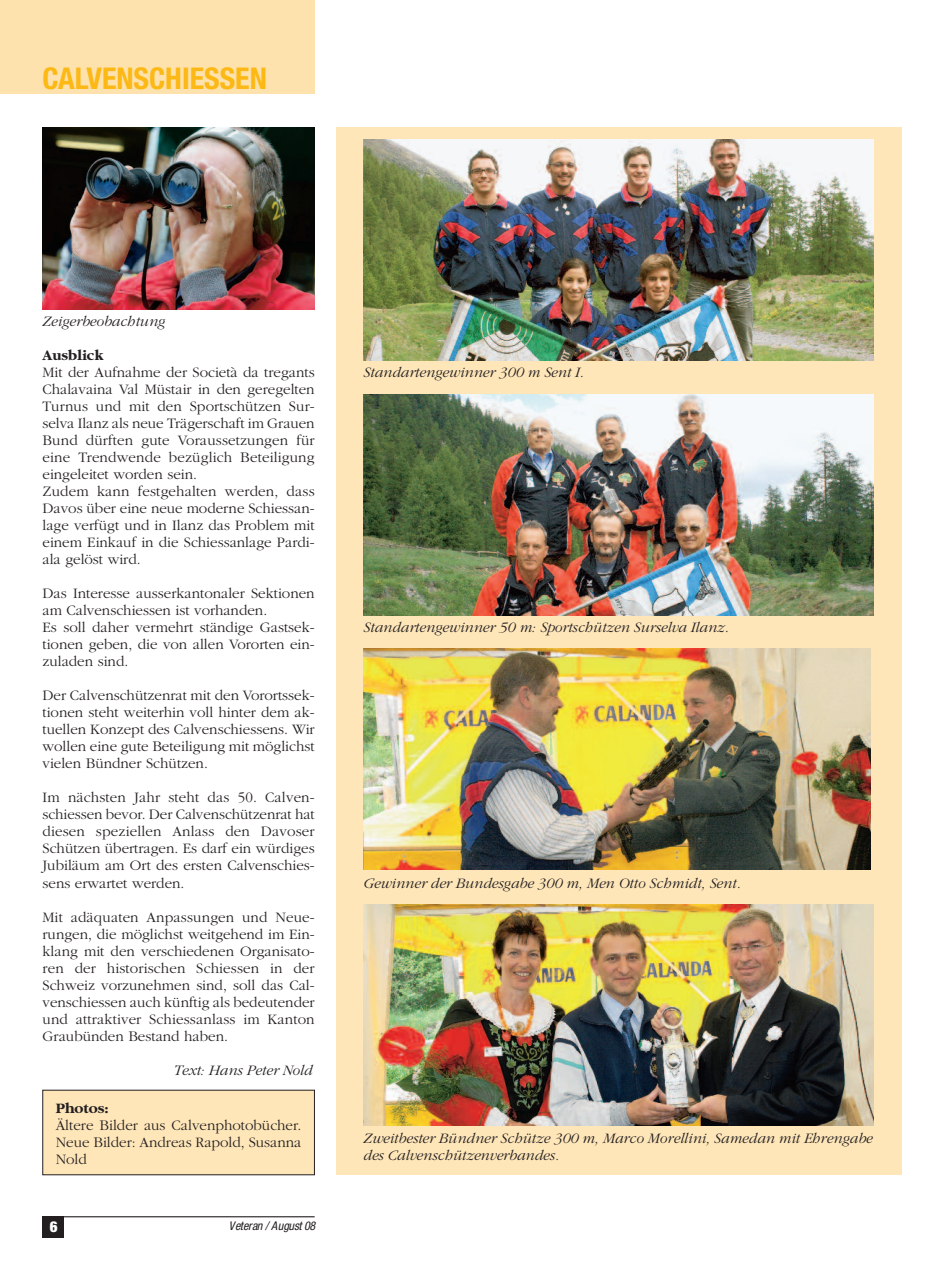
<style>
.page{position:relative;width:944px;height:1263px;background:#fff}
.page>*{position:absolute;margin:0;border:0;box-sizing:border-box;transform-origin:0 0}
.t1{font:700 condensed 30px "Helvetica Neue";color:#fcb814}
.t2{font:300 15px/17px "Garamond";color:#231f20;text-align:justify}
.t3{font:italic 300 15px/17px "Garamond";color:#231f20}
.t4{font:700 15px "Garamond";color:#231f20}
.t5{font:900 condensed 15px "Helvetica Neue LT Std";color:#fff}
.t6{font:italic condensed 12px "Helvetica Neue LT Std";letter-spacing:-.01em;color:#231f20}
</style>
<div class="page">
<div style="left:336px;top:128px;width:565px;height:1047px;background:#fee6b9"></div>
<hr style="left:43px;top:1216px;width:272px;height:1px;background:#231f20">
<div style="left:43px;top:1217px;width:21px;height:21px;background:#231f20"></div>
<div style="left:0;top:0;width:315px;height:94px;background:#fee2ae"></div>
<div style="left:43px;top:1090px;width:271px;height:85px;background:#fee6b9"></div>
<img style="left:364px;top:139px;width:510px;height:221px">
<img style="left:364px;top:394px;width:510px;height:221px">
<img style="left:364px;top:648px;width:507px;height:222px">
<img style="left:43px;top:128px;width:272px;height:181px">
<img style="left:364px;top:904px;width:510px;height:221px">
<h1 class="t1" style="left:43px;top:68px;width:226px">CALVENSCHIESSEN</h1>
<p class="t3" style="left:43px;top:312px;width:124px">Zeigerbeobachtung</p>
<p class="t4" style="left:43px;top:346px;width:62px">Ausblick</p>
<p class="t2" style="left:43px;top:363px;width:274px;text-align:left">Mit der Aufnahme der Società da tregants Chalavaina Val Müstair in den geregelten Turnus und mit den Sportschützen Sur&shy;selva Ilanz als neue Trägerschaft im Grauen Bund dürften gute Voraussetzungen für eine Trendwende bezüglich Beteiligung eingeleitet worden sein.<br>Zudem kann festgehalten werden, dass Davos über eine neue moderne Schiessan&shy;lage verfügt und in Ilanz das Problem mit einem Einkauf in die Schiessanlage Pardi&shy;ala gelöst wird.</p>
<p class="t2" style="left:43px;top:585px;width:274px;text-align:left">Das Interesse ausserkantonaler Sektionen am Calvenschiessen ist vorhanden.<br>Es soll daher vermehrt ständige Gastsek&shy;tionen geben, die von allen Vororten ein&shy;zuladen sind.</p>
<p class="t2" style="left:43px;top:687px;width:274px">Der Calvenschützenrat mit den Vorortssek&shy;tionen steht weiterhin voll hinter dem ak&shy;tuellen Konzept des Calvenschiessens. Wir wollen eine gute Beteiligung mit möglichst vielen Bündner Schützen.</p>
<p class="t2" style="left:43px;top:789px;width:274px">Im nächsten Jahr steht das 50. Calven&shy;schiessen bevor. Der Calvenschützenrat hat diesen speziellen Anlass den Davoser Schützen übertragen. Es darf ein würdiges Jubiläum am Ort des ersten Calvenschies&shy;sens erwartet werden.</p>
<p class="t2" style="left:43px;top:908px;width:274px">Mit adäquaten Anpassungen und Neue&shy;rungen, die möglichst weitgehend im Ein&shy;klang mit den verschiedenen Organisato&shy;ren der historischen Schiessen in der Schweiz vorzunehmen sind, soll das Cal&shy;venschiessen auch künftig als bedeutender und attraktiver Schiessanlass im Kanton Graubünden Bestand haben.</p>
<p class="t3" style="left:174px;top:1061px;width:140px">Text: Hans Peter Nold</p>
<p class="t4" style="left:56px;top:1099px;width:55px">Photos:</p>
<p class="t2" style="left:56px;top:1116px;width:247px">Ältere Bilder aus Calvenphotobücher.<br>Neue Bilder: Andreas Rapold, Susanna Nold</p>
<p class="t5" style="left:50px;top:1221px;width:9px">6</p>
<p class="t6" style="left:229px;top:1221px;width:88px">Veteran / August 08</p>
<p class="t3" style="left:364px;top:363px;width:222px">Standartengewinner 300 m Sent I.</p>
<p class="t3" style="left:364px;top:619px;width:367px">Standartengewinner 50 m: Sportschützen Surselva Ilanz.</p>
<p class="t3" style="left:364px;top:874px;width:379px">Gewinner der Bundesgabe 300 m, Men Otto Schmidt, Sent.</p>
<p class="t3" style="left:364px;top:1129px;width:511px">Zweitbester Bündner Schütze 300 m, Marco Morellini, Samedan mit Ehrengabe des Calvenschützenverbandes.</p>
</div>
